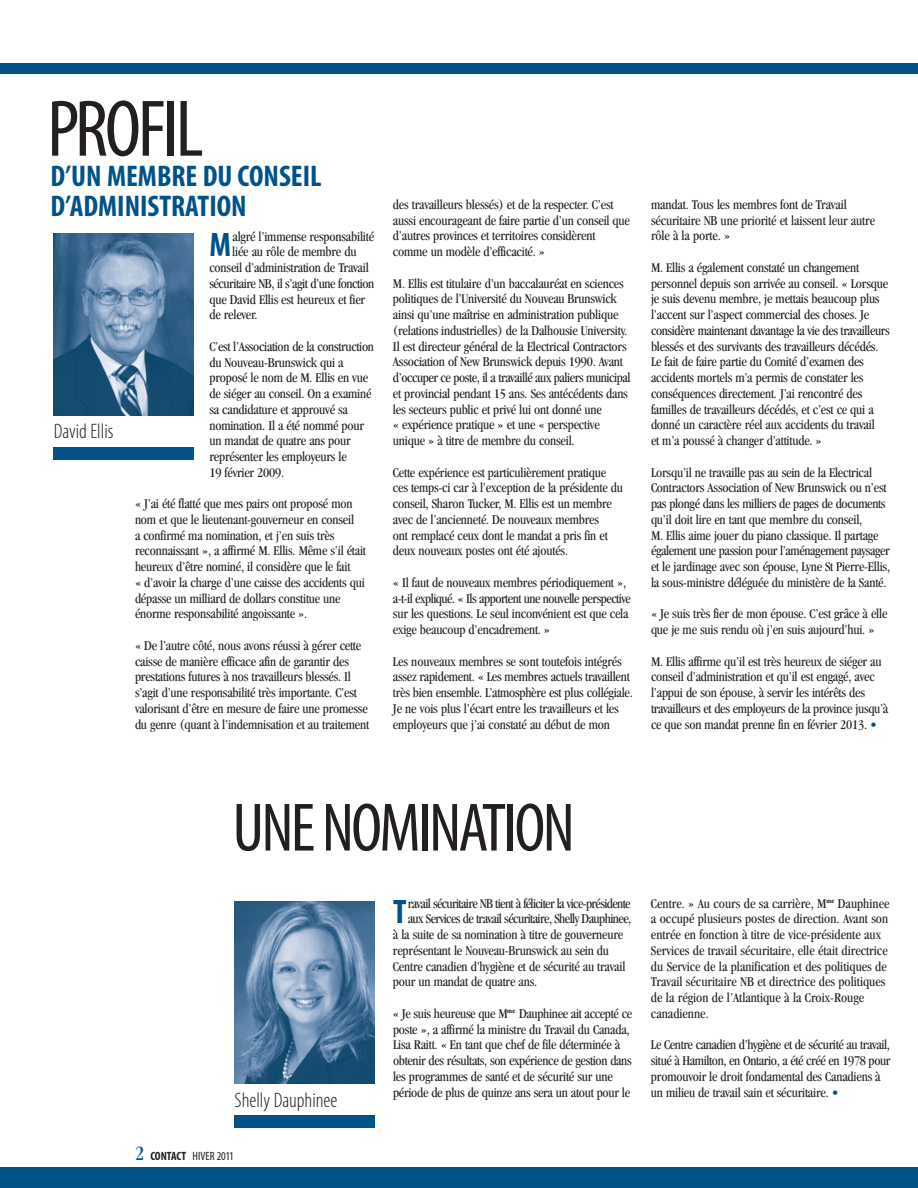
<style>
.page{position:relative;width:918px;height:1188px;background:#fff}
.page>*{position:absolute;margin:0;border:0;box-sizing:border-box;transform-origin:0 0}
.t1{font:condensed 81px "Myriad Pro";letter-spacing:-.04em;color:#231f20}
.t2{font:condensed 69px "Myriad Pro";letter-spacing:-.04em;color:#231f20}
.t3{font:700 condensed 34.05px "Myriad Pro";color:#005288}
.t4{font:700 condensed 30px/30px "Myriad Pro";color:#005288}
.t5{font:300 condensed 21px "Myriad Pro";color:#231f20}
.t6{font:condensed 13.8px/15.8px "Garamond";letter-spacing:-.015em;color:#231f20}
.t7{font:condensed 13.8px "Garamond";letter-spacing:-.045em;color:#231f20}
.t8{font:condensed 13.8px "Garamond";letter-spacing:-.04em;color:#231f20}
.t9{font:condensed 12px "Myriad Pro";color:#231f20}
.s1{color:#005288}
.s2{font-family:"Garamond";font-size:21px;color:#005288}
.s3{font-weight:700}
</style>
<div class="page">
<div style="left:0;top:64px;width:918px;height:10px;background:#005288"></div>
<div style="left:0;top:1168px;width:918px;height:20px;background:#005288"></div>
<img style="left:235px;top:902px;width:140px;height:181px">
<div style="left:235px;top:1116px;width:140px;height:12px;background:#005288"></div>
<img style="left:54px;top:234px;width:140px;height:181px">
<div style="left:54px;top:447px;width:140px;height:13px;background:#005288"></div>
<h1 class="t1" style="left:47px;top:80px;width:158px">PROFIL</h1>
<h3 class="t4" style="left:50px;top:160px;width:273px">D’UN MEMBRE DU CONSEIL<br>D’ADMINISTRATION</h3>
<h3 class="t5" style="left:54px;top:419px;width:61px">David Ellis</h3>
<h3 class="t3" style="left:209px;top:225px;width:23px">M</h3>
<p class="t6" style="left:232px;top:229px;width:143px">algré l’immense responsabilité</p>
<p class="t6" style="left:232px;top:245px;width:126px">liée au rôle de membre du</p>
<p class="t6" style="left:209px;top:261px;width:161px">conseil d’administration de Travail</p>
<p class="t6" style="left:209px;top:277px;width:166px">sécuritaire NB, il s’agit d’une fonction</p>
<p class="t6" style="left:209px;top:292px;width:157px">que David Ellis est heureux et fier</p>
<p class="t6" style="left:209px;top:308px;width:50px">de relever.</p>
<p class="t6" style="left:209px;top:340px;width:166px">C’est l’Association de la construction du Nouveau-Brunswick qui a proposé le nom de M. Ellis en vue de siéger au conseil. On a examiné sa candidature et approuvé sa nomination. Il a été nommé pour un mandat de quatre ans pour représenter les employeurs le<br>19 février 2009.</p>
<p class="t6" style="left:135px;top:497px;width:233px">« J’ai été flatté que mes pairs ont proposé mon nom et que le lieutenant-gouverneur en conseil<br>a confirmé ma nomination, et j’en suis très reconnaissant », a affirmé M. Ellis. Même s’il était heureux d’être nominé, il considère que le fait<br>« d’avoir la charge d’une caisse des accidents qui dépasse un milliard de dollars constitue une énorme responsabilité angoissante ».</p>
<p class="t6" style="left:135px;top:639px;width:236px">« De l’autre côté, nous avons réussi à gérer cette caisse de manière efficace afin de garantir des prestations futures à nos travailleurs blessés. Il s’agit d’une responsabilité très importante. C’est valorisant d’être en mesure de faire une promesse du genre (quant à l’indemnisation et au traitement</p>
<p class="t6" style="left:393px;top:198px;width:239px">des travailleurs blessés) et de la respecter. C’est aussi encourageant de faire partie d’un conseil que d’autres provinces et territoires considèrent comme un modèle d’efficacité. »</p>
<p class="t6" style="left:393px;top:277px;width:239px">M. Ellis est titulaire d’un baccalauréat en sciences politiques de l’Université du Nouveau Brunswick ainsi qu’une maîtrise en administration publique (relations industrielles) de la Dalhousie University.<br>Il est directeur général de la Electrical Contractors Association of New Brunswick depuis 1990. Avant d’occuper ce poste, il a travaillé aux paliers municipal et provincial pendant 15 ans. Ses antécédents dans les secteurs public et privé lui ont donné une<br>« expérience pratique » et une « perspective unique » à titre de membre du conseil.</p>
<p class="t6" style="left:393px;top:466px;width:231px">Cette expérience est particulièrement pratique ces temps-ci car à l’exception de la présidente du conseil, Sharon Tucker, M. Ellis est un membre avec de l’ancienneté. De nouveaux membres<br>ont remplacé ceux dont le mandat a pris fin et deux nouveaux postes ont été ajoutés.</p>
<p class="t6" style="left:393px;top:576px;width:239px">« Il faut de nouveaux membres périodiquement », a-t-il expliqué. « Ils apportent une nouvelle perspective sur les questions. Le seul inconvénient est que cela exige beaucoup d’encadrement. »</p>
<p class="t6" style="left:393px;top:655px;width:241px">Les nouveaux membres se sont toutefois intégrés assez rapidement. « Les membres actuels travaillent très bien ensemble. L’atmosphère est plus collégiale.<br>Je ne vois plus l’écart entre les travailleurs et les employeurs que j’ai constaté au début de mon</p>
<p class="t6" style="left:651px;top:198px;width:226px">mandat. Tous les membres font de Travail sécuritaire NB une priorité et laissent leur autre rôle à la porte. »</p>
<p class="t6" style="left:651px;top:261px;width:240px">M. Ellis a également constaté un changement personnel depuis son arrivée au conseil. « Lorsque je suis devenu membre, je mettais beaucoup plus l’accent sur l’aspect commercial des choses. Je considère maintenant davantage la vie des travailleurs blessés et des survivants des travailleurs décédés.<br>Le fait de faire partie du Comité d’examen des accidents mortels m’a permis de constater les conséquences directement. J’ai rencontré des familles de travailleurs décédés, et c’est ce qui a donné un caractère réel aux accidents du travail<br>et m’a poussé à changer d’attitude. »</p>
<p class="t6" style="left:651px;top:466px;width:241px">Lorsqu’il ne travaille pas au sein de la Electrical Contractors Association of New Brunswick ou n’est pas plongé dans les milliers de pages de documents qu’il doit lire en tant que membre du conseil,<br>M. Ellis aime jouer du piano classique. Il partage également une passion pour l’aménagement paysager et le jardinage avec son épouse, Lyne St Pierre-Ellis, la sous-ministre déléguée du ministère de la Santé.</p>
<p class="t6" style="left:651px;top:607px;width:238px">« Je suis très fier de mon épouse. C’est grâce à elle que je me suis rendu où j’en suis aujourd’hui. »</p>
<p class="t6" style="left:651px;top:655px;width:239px">M. Ellis affirme qu’il est très heureux de siéger au conseil d’administration et qu’il est engagé, avec l’appui de son épouse, à servir les intérêts des travailleurs et des employeurs de la province jusqu’à ce que son mandat prenne fin en février 2013. <span class="s1">•</span></p>
<h2 class="t2" style="left:232px;top:786px;width:344px">UNE NOMINATION</h2>
<h3 class="t5" style="left:235px;top:1087px;width:104px">Shelly Dauphinee</h3>
<p class="t9" style="left:135px;top:1149px;width:100px"><span class="s2">2</span> <span class="s3">CONTACT</span> HIVER 2011</p>
<h3 class="t3" style="left:393px;top:892px;width:15px">T</h3>
<p class="t7" style="left:408px;top:898px;width:224px">ravail sécuritaire NB tient à féliciter la vice-présidente</p>
<p class="t8" style="left:408px;top:913px;width:225px">aux Services de travail sécuritaire, Shelly Dauphinee,</p>
<p class="t6" style="left:393px;top:928px;width:232px">à la suite de sa nomination à titre de gouverneure</p>
<p class="t6" style="left:393px;top:944px;width:218px">représentant le Nouveau-Brunswick au sein du</p>
<p class="t6" style="left:393px;top:959px;width:234px">Centre canadien d’hygiène et de sécurité au travail</p>
<p class="t6" style="left:393px;top:975px;width:146px">pour un mandat de quatre ans.</p>
<p class="t6" style="left:393px;top:1007px;width:241px">« Je suis heureuse que M<sup>me</sup> Dauphinee ait accepté ce poste », a affirmé la ministre du Travail du Canada, Lisa Raitt. « En tant que chef de file déterminée à obtenir des résultats, son expérience de gestion dans les programmes de santé et de sécurité sur une période de plus de quinze ans sera un atout pour le</p>
<p class="t6" style="left:651px;top:896px;width:240px">Centre. » Au cours de sa carrière, M<sup>me</sup> Dauphinee a occupé plusieurs postes de direction. Avant son entrée en fonction à titre de vice-présidente aux Services de travail sécuritaire, elle était directrice du Service de la planification et des politiques de Travail sécuritaire NB et directrice des politiques de la région de l’Atlantique à la Croix-Rouge canadienne.</p>
<p class="t6" style="left:651px;top:1038px;width:241px">Le Centre canadien d’hygiène et de sécurité au travail, situé à Hamilton, en Ontario, a été créé en 1978 pour promouvoir le droit fondamental des Canadiens à un milieu de travail sain et sécuritaire. <span class="s1">•</span></p>
</div>
